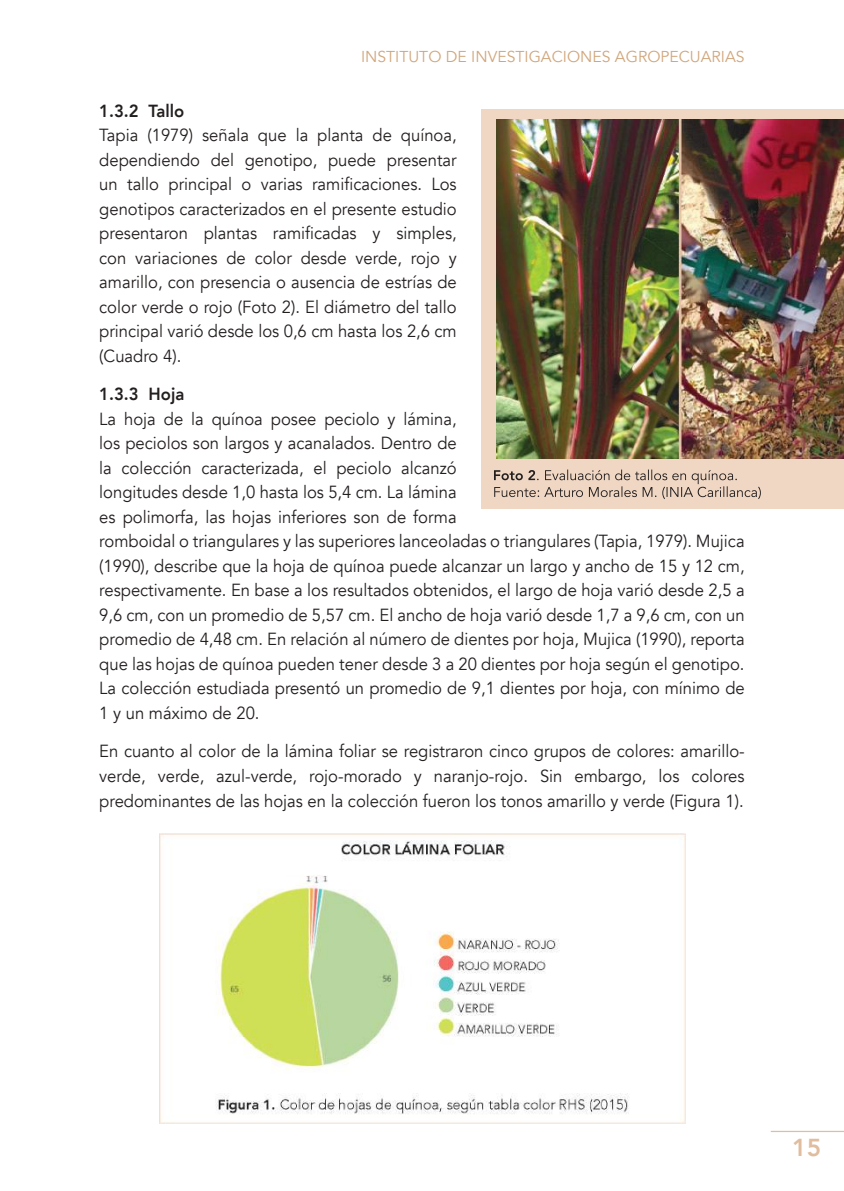
<style>
.page{position:relative;width:844px;height:1191px;background:#fff}
.page>*{position:absolute;margin:0;border:0;box-sizing:border-box;transform-origin:0 0}
.t1{font:800 24.5px "Avenir";color:#e0bd9e}
.t2{font:17.5px/24.5px "Avenir";color:#241f1f;text-align:justify;scale:.95 1}
.t3{font:800 17.5px "Avenir";color:#241f1f;scale:.95 1}
.t4{font:15.75px "Avenir";color:#d1a67c}
</style>
<div class="page">
<hr style="left:770px;top:1130px;width:73px;height:2px;background:#e0bd9e">
<div style="left:481px;top:110px;width:362px;height:399px;background:#efd7c4"></div>
<svg style="left:494px;top:469px;width:266px;height:30px"></svg>
<img style="left:496px;top:119px;width:347px;height:339px">
<img style="left:160px;top:833px;width:525px;height:290px">
<p class="t4" style="left:361px;top:47px;width:385px">INSTITUTO DE INVESTIGACIONES AGROPECUARIAS</p>
<p class="t3" style="left:99px;top:97px;width:91px">1.3.2 Tallo</p>
<p class="t2" style="left:99px;top:123px;width:378px">Tapia (1979) señala que la planta de quínoa, dependiendo del genotipo, puede presentar un tallo principal o varias ramificaciones. Los genotipos caracterizados en el presente estudio presentaron plantas ramificadas y simples, con variaciones de color desde verde, rojo y amarillo, con presencia o ausencia de estrías de color verde o rojo (Foto 2). El diámetro del tallo principal varió desde los 0,6 cm hasta los 2,6 cm (Cuadro 4).</p>
<p class="t3" style="left:99px;top:381px;width:91px">1.3.3 Hoja</p>
<p class="t2" style="left:99px;top:407px;width:680px;text-align:left">La hoja de la quínoa posee peciolo y lámina,<br>los peciolos son largos y acanalados. Dentro de<br>la colección caracterizada, el peciolo alcanzó<br>longitudes desde 1,0 hasta los 5,4 cm. La lámina<br>es polimorfa, las hojas inferiores son de forma<br>romboidal o triangulares y las superiores lanceoladas o triangulares (Tapia, 1979). Mujica (1990), describe que la hoja de quínoa puede alcanzar un largo y ancho de 15 y 12 cm, respectivamente. En base a los resultados obtenidos, el largo de hoja varió desde 2,5 a 9,6 cm, con un promedio de 5,57 cm. El ancho de hoja varió desde 1,7 a 9,6 cm, con un promedio de 4,48 cm. En relación al número de dientes por hoja, Mujica (1990), reporta que las hojas de quínoa pueden tener desde 3 a 20 dientes por hoja según el genotipo.<br>La colección estudiada presentó un promedio de 9,1 dientes por hoja, con mínimo de 1 y un máximo de 20.</p>
<p class="t2" style="left:99px;top:739px;width:680px">En cuanto al color de la lámina foliar se registraron cinco grupos de colores: amarillo&shy;verde, verde, azul-verde, rojo-morado y naranjo-rojo. Sin embargo, los colores predominantes de las hojas en la colección fueron los tonos amarillo y verde (Figura 1).</p>
<h1 class="t1" style="left:792px;top:1128px;width:31px">15</h1>
</div>
